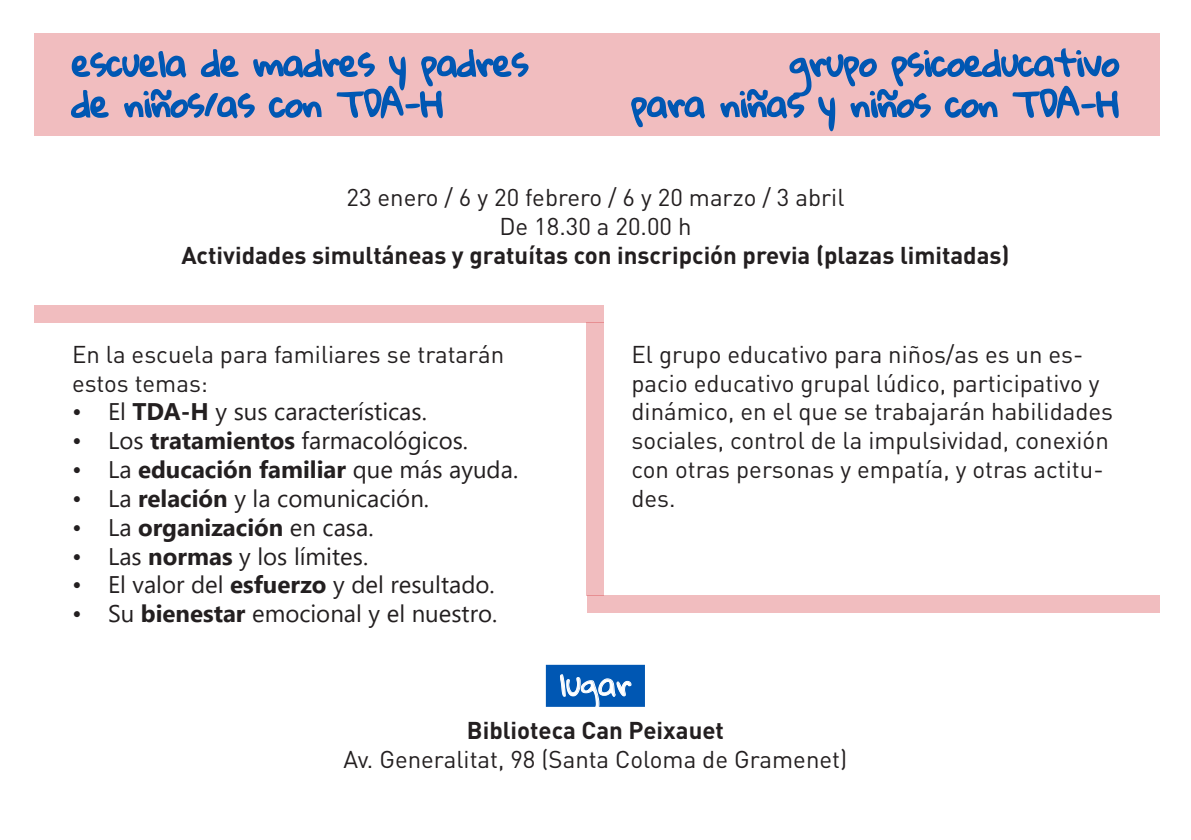
<style>
.page{position:relative;width:1191px;height:840px;background:#fff}
.page>*{position:absolute;margin:0;border:0;box-sizing:border-box;transform-origin:0 0}
.t1{font:34px/40.8px "Gloria Hallelujah";color:#0057b3}
.t2{font:30px "Gloria Hallelujah";color:#fff}
.None-2{font:24px/28.8px "DIN Pro";color:#231f20}
.None-3{font:24px "Segoe UI";color:#231f20}
.t3{font:700 24px/28.8px "DIN Pro";color:#231f20;text-align:center}
.t4{font:700 24px "Segoe UI";color:#231f20}
.s1{font-weight:400}
.s2{font-weight:700}
</style>
<div class="page">
<div style="left:34px;top:33px;width:1125px;height:102px;background:#f1bdbf"></div>
<div style="left:34px;top:305px;width:570px;height:17px;background:#f1bdbf"></div>
<div style="left:587px;top:595px;width:572px;height:17px;background:#f1bdbf"></div>
<div style="left:587px;top:322px;width:17px;height:273px;background:#f1bdbf"></div>
<svg style="left:71px;top:49px;width:458px;height:70px"></svg>
<svg style="left:631px;top:96px;width:74px;height:32px"></svg>
<svg style="left:720px;top:48px;width:400px;height:84px"></svg>
<div style="left:546px;top:664px;width:99px;height:42px;background:#0057b3"></div>
<svg style="left:559px;top:674px;width:73px;height:33px"></svg>
<p class="t1" style="left:72px;top:44px;width:457px">escuela de madres y padres de niños/as con TDA-H</p>
<p class="t1" style="left:631px;top:44px;width:489px;text-align:right">grupo psicoeducativo<br>para niñas y niños con TDA-H</p>
<p class="None-2" style="left:346px;top:182px;width:499px">23 enero / 6 y 20 febrero / 6 y 20 marzo / 3 abril</p>
<p class="t3" style="left:181px;top:211px;width:830px"><span class="s1">De 18.30 a 20.00 h<br></span>Actividades simultáneas y gratuítas con inscripción previa (plazas limitadas)</p>
<p class="None-2" style="left:72px;top:338px;width:434px">En la escuela para familiares se tratarán estos temas:</p>
<p class="None-3" style="left:72px;top:389px;width:356px">• El <span class="s2">TDA-H</span> y sus características.</p>
<p class="None-3" style="left:72px;top:418px;width:398px">• Los <span class="s2">tratamientos</span> farmacológicos.</p>
<p class="t4" style="left:72px;top:446px;width:448px"><span class="s1">• La</span> educación familiar <span class="s1">que más ayuda.</span></p>
<p class="None-3" style="left:72px;top:475px;width:358px">• La <span class="s2">relación</span> y la comunicación.</p>
<p class="t4" style="left:72px;top:504px;width:303px"><span class="s1">• La</span> organización <span class="s1">en casa.</span></p>
<p class="None-3" style="left:72px;top:533px;width:298px">• Las <span class="s2">normas</span> y los límites.</p>
<p class="None-3" style="left:72px;top:562px;width:424px">• El valor del <span class="s2">esfuerzo</span> y del resultado.</p>
<p class="None-3" style="left:72px;top:590px;width:427px">• Su <span class="s2">bienestar</span> emocional y el nuestro.</p>
<p class="None-2" style="left:631px;top:338px;width:483px">El grupo educativo para niños/as es un es&shy;pacio educativo grupal lúdico, participativo y dinámico, en el que se trabajarán habilidades sociales, control de la impulsividad, conexión con otras personas y empatía, y otras actitu&shy;des.</p>
<p class="t2" style="left:559px;top:667px;width:74px">lugar</p>
<p class="None-2" style="left:343px;top:714px;width:505px;text-align:center"><span class="s2">Biblioteca Can Peixauet<br></span>Av. Generalitat, 98 (Santa Coloma de Gramenet)</p>
</div>
